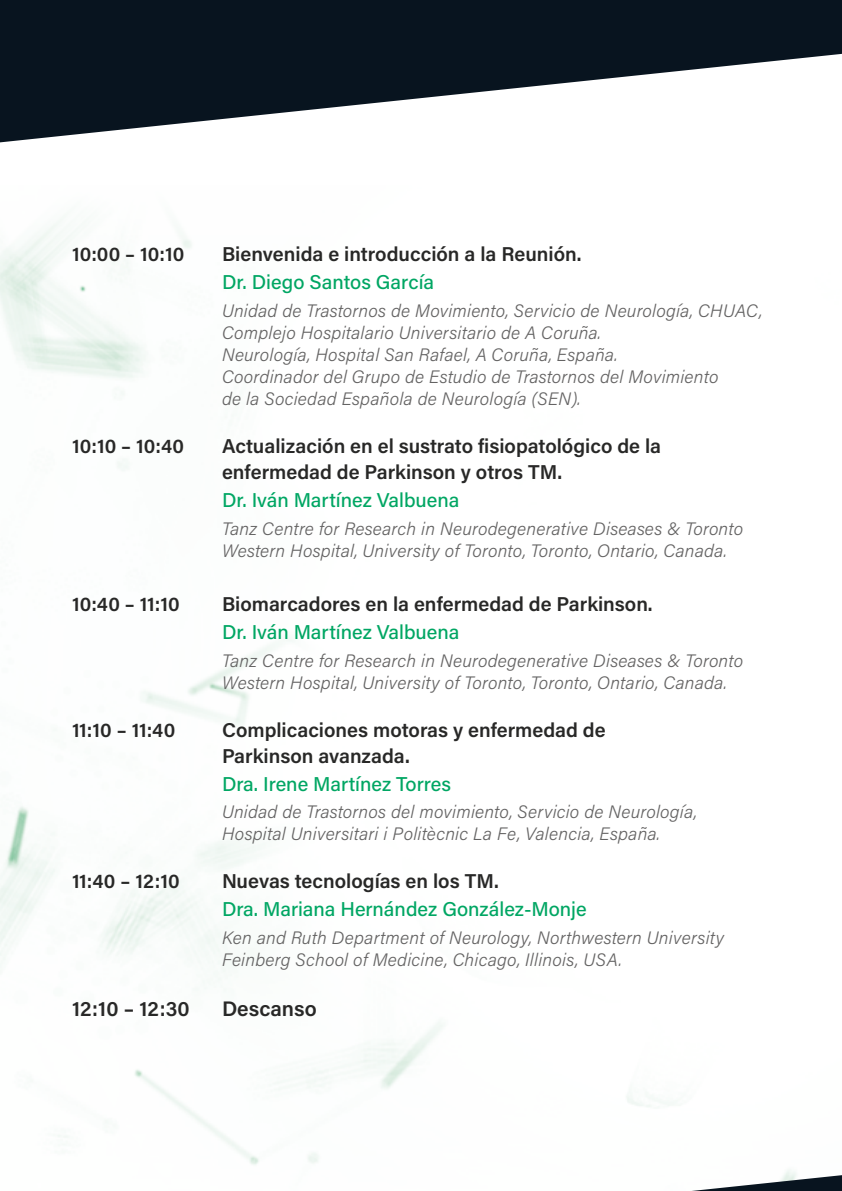
<style>
.page{position:relative;width:842px;height:1191px;background:#fff}
.page>*{position:absolute;margin:0;border:0;box-sizing:border-box;transform-origin:0 0}
.t1{font:600 21px "Acumin Pro";color:#282827}
.t2{font:600 20px/26px "Acumin Pro";color:#282827}
.t3{font:500 20px "Acumin Pro";color:#00a663}
.t4{font:italic 300 18px/22px "Acumin Pro";letter-spacing:.01em;color:#646363}
</style>
<div class="page">
<img style="left:0;top:219px;width:796px;height:956px">
<svg style="left:0;top:0;width:842px;height:142px;fill:#08141f"></svg>
<svg style="left:692px;top:1175px;width:150px;height:16px"></svg>
<p class="t2" style="left:72px;top:240px;width:114px">10:00 – 10:10</p>
<p class="t2" style="left:222px;top:240px;width:361px">Bienvenida e introducción a la Reunión.</p>
<p class="t3" style="left:222px;top:268px;width:214px">Dr. Diego Santos García</p>
<p class="t4" style="left:222px;top:299px;width:542px">Unidad de Trastornos de Movimiento, Servicio de Neurología, CHUAC, Complejo Hospitalario Universitario de A Coruña.<br>Neurología, Hospital San Rafael, A Coruña, España.<br>Coordinador del Grupo de Estudio de Trastornos del Movimiento<br>de la Sociedad Española de Neurología (SEN).</p>
<p class="t2" style="left:72px;top:432px;width:114px">10:10 – 10:40</p>
<p class="t2" style="left:222px;top:432px;width:440px">Actualización en el sustrato fisiopatológico de la enfermedad de Parkinson y otros TM.</p>
<p class="t3" style="left:222px;top:486px;width:239px">Dr. Iván Martínez Valbuena</p>
<p class="t4" style="left:222px;top:517px;width:523px">Tanz Centre for Research in Neurodegenerative Diseases &amp; Toronto<br>Western Hospital, University of Toronto, Toronto, Ontario, Canada.</p>
<p class="t2" style="left:72px;top:590px;width:109px">10:40 – 11:10</p>
<p class="t2" style="left:222px;top:590px;width:432px">Biomarcadores en la enfermedad de Parkinson.</p>
<p class="t3" style="left:222px;top:618px;width:239px">Dr. Iván Martínez Valbuena</p>
<p class="t4" style="left:222px;top:648px;width:523px">Tanz Centre for Research in Neurodegenerative Diseases &amp; Toronto<br>Western Hospital, University of Toronto, Toronto, Ontario, Canada.</p>
<p class="t2" style="left:72px;top:715px;width:105px">11:10 – 11:40</p>
<p class="t2" style="left:222px;top:715px;width:385px">Complicaciones motoras y enfermedad de<br>Parkinson avanzada.</p>
<p class="t3" style="left:222px;top:769px;width:231px">Dra. Irene Martínez Torres</p>
<p class="t4" style="left:222px;top:800px;width:476px">Unidad de Trastornos del movimiento, Servicio de Neurología,<br>Hospital Universitari i Politècnic La Fe, Valencia, España.</p>
<p class="t2" style="left:72px;top:867px;width:109px">11:40 – 12:10</p>
<p class="t2" style="left:222px;top:867px;width:278px">Nuevas tecnologías en los TM.</p>
<p class="t3" style="left:222px;top:895px;width:366px">Dra. Mariana Hernández González-Monje</p>
<p class="t4" style="left:222px;top:926px;width:504px">Ken and Ruth Department of Neurology, Northwestern University<br>Feinberg School of Medicine, Chicago, Illinois, USA.</p>
<p class="t1" style="left:72px;top:994px;width:119px">12:10 – 12:30</p>
<p class="t1" style="left:222px;top:994px;width:96px">Descanso</p>
</div>
